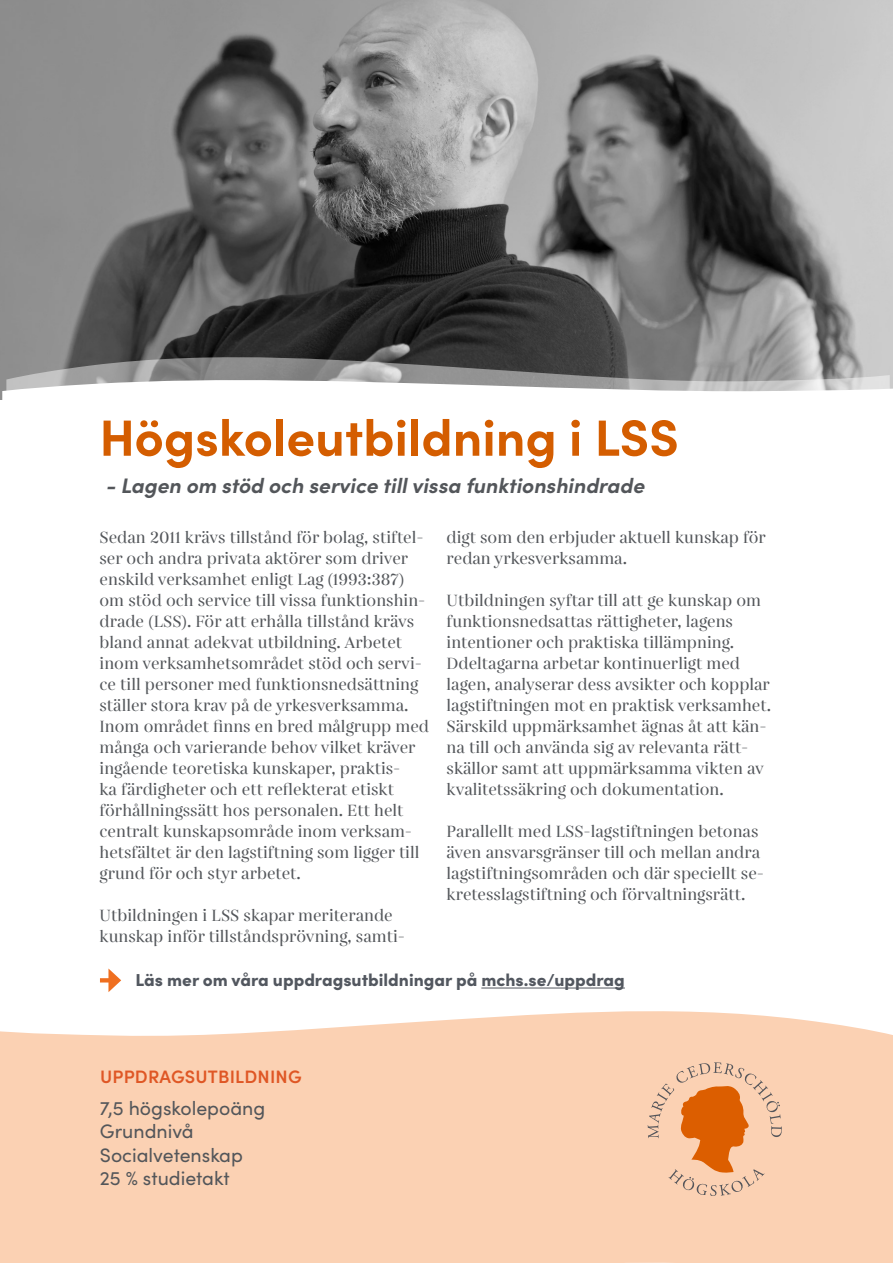
<style>
.page{position:relative;width:893px;height:1263px;background:#fff}
.page>*{position:absolute;margin:0;border:0;box-sizing:border-box;transform-origin:0 0}
.t1{font:700 51px "Sofia Pro";color:#d45d00}
.t2{font:italic 700 21px "Sofia Pro";color:#53565a}
.Allmän_text{font:19.5px "Sofia Pro";color:#53565a}
.Rubrik_i_notisruta{font:600 18px "Sofia Pro";letter-spacing:.01em;color:#df5725}
.t3{font:900 17.25px "Sofia Pro";color:#52575f}
.t4{font:500 16.5px/21px "Gabriela";color:#53565a}
</style>
<div class="page">
<img style="left:0;top:0;width:893px;height:399px">
<svg style="left:6px;top:352px;width:884px;height:24px;background:#787878"></svg>
<svg style="left:2px;top:376px;width:891px;height:24px"></svg>
<div style="left:0;top:1011px;width:893px;height:252px;background:#fbd1b3"></div>
<svg style="left:648px;top:1062px;width:134px;height:134px;background:#edb287"></svg>
<hr style="left:481px;top:987px;width:144px;height:1px;background:#52575f">
<svg style="left:100px;top:978px;width:8px;height:4px"></svg>
<svg style="left:108px;top:968px;width:13px;height:24px"></svg>
<p class="t1" style="left:99px;top:399px;width:581px">Högskoleutbildning i LSS</p>
<p class="t2" style="left:107px;top:469px;width:540px">- Lagen om stöd och service till vissa funktionshindrade</p>
<p class="t4" style="left:100px;top:527px;width:331px">Sedan 2011 krävs tillstånd för bolag, stiftel&shy;ser och andra privata aktörer som driver enskild verksamhet enligt Lag (1993:387) om stöd och service till vissa funktionshin&shy;drade (LSS). För att erhålla tillstånd krävs bland annat adekvat utbildning. Arbetet inom verksamhetsområdet stöd och servi&shy;ce till personer med funktionsnedsättning ställer stora krav på de yrkesverksamma.<br>Inom området finns en bred målgrupp med många och varierande behov vilket kräver ingående teoretiska kunskaper, praktis-<br>ka färdigheter och ett reflekterat etiskt förhållningssätt hos personalen. Ett helt centralt kunskapsområde inom verksam&shy;hetsfältet är den lagstiftning som ligger till grund för och styr arbetet.</p>
<p class="t4" style="left:100px;top:905px;width:307px">Utbildningen i LSS skapar meriterande kunskap inför tillståndsprövning, samti-</p>
<p class="t4" style="left:447px;top:527px;width:321px">digt som den erbjuder aktuell kunskap för redan yrkesverksamma.</p>
<p class="t4" style="left:447px;top:590px;width:326px">Utbildningen syftar till att ge kunskap om funktionsnedsattas rättigheter, lagens intentioner och praktiska tillämpning.<br>Ddeltagarna arbetar kontinuerligt med lagen, analyserar dess avsikter och kopplar lagstiftningen mot en praktisk verksamhet.<br>Särskild uppmärksamhet ägnas åt att kän&shy;na till och använda sig av relevanta rätt&shy;skällor samt att uppmärksamma vikten av kvalitetssäkring och dokumentation.</p>
<p class="t4" style="left:447px;top:821px;width:319px">Parallellt med LSS-lagstiftningen betonas även ansvarsgränser till och mellan andra lagstiftningsområden och där speciellt se&shy;kretesslagstiftning och förvaltningsrätt.</p>
<p class="t3" style="left:136px;top:967px;width:491px">Läs mer om våra uppdragsutbildningar på mchs.se/uppdrag</p>
<p class="Rubrik_i_notisruta" style="left:100px;top:1063px;width:203px">UPPDRAGSUTBILDNING</p>
<p class="Allmän_text" style="left:100px;top:1094px;width:167px">7,5 högskolepoäng</p>
<p class="Allmän_text" style="left:100px;top:1117px;width:95px">Grundnivå</p>
<p class="Allmän_text" style="left:100px;top:1141px;width:145px">Socialvetenskap</p>
<p class="Allmän_text" style="left:100px;top:1164px;width:131px">25 % studietakt</p>
</div>
